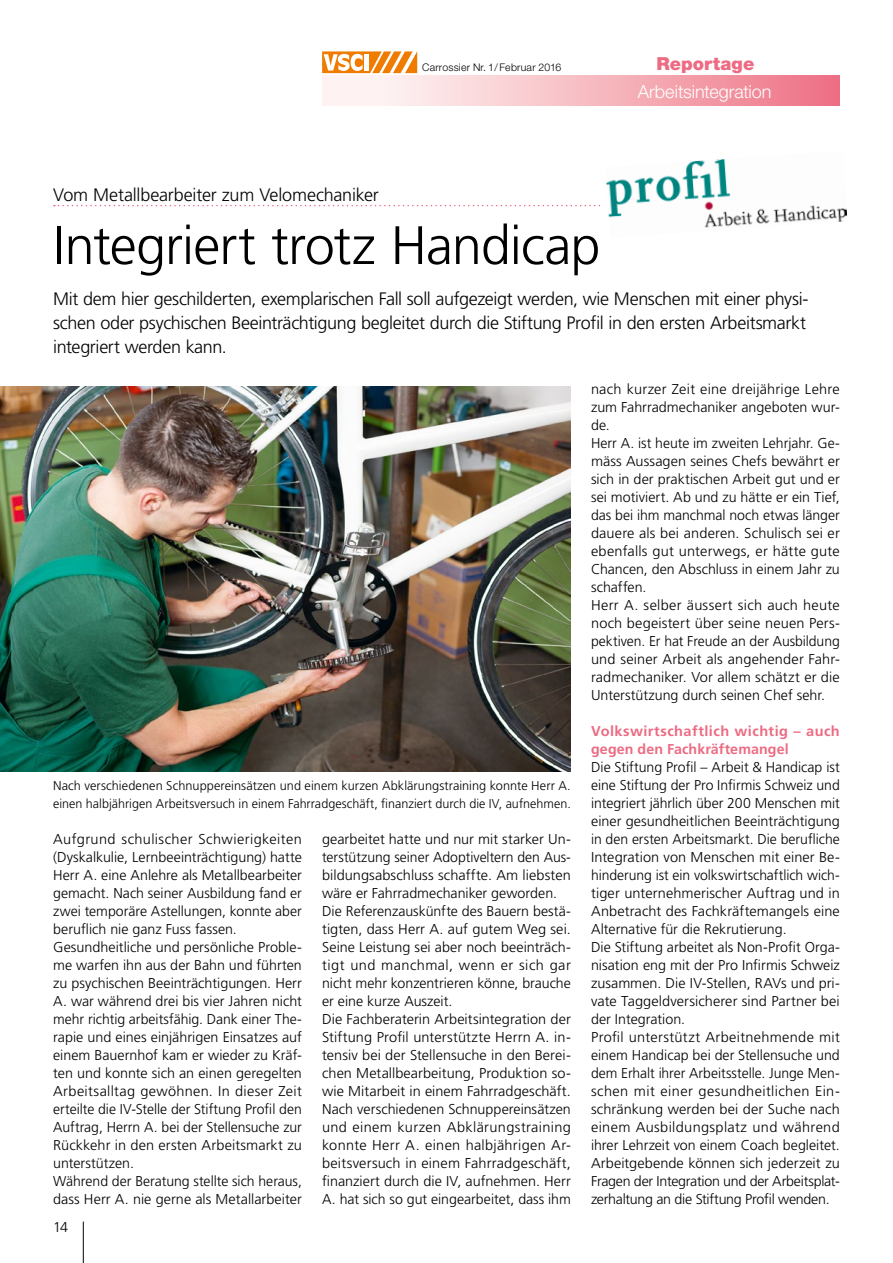
<style>
.page{position:relative;width:893px;height:1263px;background:#fff}
.page>*{position:absolute;margin:0;border:0;box-sizing:border-box;transform-origin:0 0}
.t1{font:300 54px "Frutiger LT";letter-spacing:-.015em;color:#000}
.t2{font:300 18px/24px "Frutiger LT";letter-spacing:-.02em;color:#000}
.t3{font:300 18px "Helvetica Neue LT";color:#fff}
.t4{font:900 18px "Helvetica Neue LT";letter-spacing:.005em;color:#ed6b83}
.t5{font:300 14.25px/18px "Frutiger LT";color:#000}
.t6{font:700 14.25px/18px "Frutiger LT";letter-spacing:.025em;color:#ed6b83}
.t7{font:300 12.75px/18px "Frutiger LT";letter-spacing:.005em;color:#000}
.t8{font:300 10.5px "Helvetica Neue LT";letter-spacing:.02em;color:#000}
</style>
<div class="page">
<hr style="left:83px;top:1221px;width:1px;height:42px;background:#000">
<div style="left:322px;top:76px;width:518px;height:29px;background:linear-gradient(to right,#fff,#ee7486)"></div>
<svg style="left:322px;top:51px;width:95px;height:22px"></svg>
<hr style="left:364px;top:54px;width:4px;height:17px;background:#fff">
<img style="left:0;top:387px;width:571px;height:384px">
<svg style="left:54px;top:204px;width:546px;height:3px"></svg>
<img style="left:606px;top:159px;width:241px;height:69px">
<p class="t8" style="left:422px;top:61px;width:141px">Carrossier Nr. 1/ Februar 2016</p>
<p class="t4" style="left:656px;top:53px;width:100px">Reportage</p>
<p class="t3" style="left:638px;top:80px;width:135px">Arbeitsintegration</p>
<p class="t2" style="left:53px;top:183px;width:327px">Vom Metallbearbeiter zum Velomechaniker</p>
<h1 class="t1" style="left:53px;top:215px;width:549px">Integriert trotz Handicap</h1>
<p class="t2" style="left:53px;top:287px;width:757px">Mit dem hier geschilderten, exemplarischen Fall soll aufgezeigt werden, wie Menschen mit einer physi&shy;schen oder psychischen Beeinträchtigung begleitet durch die Stiftung Profil in den ersten Arbeitsmarkt integriert werden kann.</p>
<p class="t7" style="left:53px;top:776px;width:519px">Nach verschiedenen Schnuppereinsätzen und einem kurzen Abklärungstraining konnte Herr A. einen halbjährigen Arbeitsversuch in einem Fahrradgeschäft, finanziert durch die IV, aufnehmen.</p>
<p class="t5" style="left:53px;top:830px;width:250px">Aufgrund schulischer Schwierigkeiten (Dyskalkulie, Lernbeeinträchtigung) hatte Herr A. eine Anlehre als Metallbearbeiter gemacht. Nach seiner Ausbildung fand er zwei temporäre Astellungen, konnte aber beruflich nie ganz Fuss fassen.<br>Gesundheitliche und persönliche Proble&shy;me warfen ihn aus der Bahn und führten zu psychischen Beeinträchtigungen. Herr A. war während drei bis vier Jahren nicht mehr richtig arbeitsfähig. Dank einer The&shy;rapie und eines einjährigen Einsatzes auf einem Bauernhof kam er wieder zu Kräf&shy;ten und konnte sich an einen geregelten Arbeitsalltag gewöhnen. In dieser Zeit erteilte die IV-Stelle der Stiftung Profil den Auftrag, Herrn A. bei der Stellensuche zur Rückkehr in den ersten Arbeitsmarkt zu unterstützen.<br>Während der Beratung stellte sich heraus, dass Herr A. nie gerne als Metallarbeiter</p>
<p class="t5" style="left:322px;top:830px;width:250px">gearbeitet hatte und nur mit starker Un&shy;terstützung seiner Adoptiveltern den Aus&shy;bildungsabschluss schaffte. Am liebsten wäre er Fahrradmechaniker geworden.<br>Die Referenzauskünfte des Bauern bestä&shy;tigten, dass Herr A. auf gutem Weg sei.<br>Seine Leistung sei aber noch beeinträch&shy;tigt und manchmal, wenn er sich gar nicht mehr konzentrieren könne, brauche er eine kurze Auszeit.<br>Die Fachberaterin Arbeitsintegration der Stiftung Profil unterstützte Herrn A. in&shy;tensiv bei der Stellensuche in den Berei&shy;chen Metallbearbeitung, Produktion so&shy;wie Mitarbeit in einem Fahrradgeschäft.<br>Nach verschiedenen Schnuppereinsätzen und einem kurzen Abklärungstraining konnte Herr A. einen halbjährigen Ar&shy;beitsversuch in einem Fahrradgeschäft, finanziert durch die IV, aufnehmen. Herr A. hat sich so gut eingearbeitet, dass ihm</p>
<p class="t5" style="left:53px;top:1218px;width:17px">14</p>
<p class="t5" style="left:591px;top:380px;width:250px">nach kurzer Zeit eine dreijährige Lehre zum Fahrradmechaniker angeboten wur&shy;de.<br>Herr A. ist heute im zweiten Lehrjahr. Ge&shy;mäss Aussagen seines Chefs bewährt er sich in der praktischen Arbeit gut und er sei motiviert. Ab und zu hätte er ein Tief, das bei ihm manchmal noch etwas länger dauere als bei anderen. Schulisch sei er ebenfalls gut unterwegs, er hätte gute Chancen, den Abschluss in einem Jahr zu schaffen.<br>Herr A. selber äussert sich auch heute noch begeistert über seine neuen Pers&shy;pektiven. Er hat Freude an der Ausbildung und seiner Arbeit als angehender Fahr&shy;radmechaniker. Vor allem schätzt er die Unterstützung durch seinen Chef sehr.</p>
<p class="t6" style="left:591px;top:722px;width:250px">Volkswirtschaftlich wichtig – auch gegen den Fachkräftemangel</p>
<p class="t5" style="left:591px;top:758px;width:250px">Die Stiftung Profil – Arbeit &amp; Handicap ist eine Stiftung der Pro Infirmis Schweiz und integriert jährlich über 200 Menschen mit einer gesundheitlichen Beeinträchtigung in den ersten Arbeitsmarkt. Die berufliche Integration von Menschen mit einer Be&shy;hinderung ist ein volkswirtschaftlich wich&shy;tiger unternehmerischer Auftrag und in Anbetracht des Fachkräftemangels eine Alternative für die Rekrutierung.<br>Die Stiftung arbeitet als Non-Profit Orga&shy;nisation eng mit der Pro Infirmis Schweiz zusammen. Die IV-Stellen, RAVs und pri&shy;vate Taggeldversicherer sind Partner bei der Integration.<br>Profil unterstützt Arbeitnehmende mit einem Handicap bei der Stellensuche und dem Erhalt ihrer Arbeitsstelle. Junge Men&shy;schen mit einer gesundheitlichen Ein&shy;schränkung werden bei der Suche nach einem Ausbildungsplatz und während ihrer Lehrzeit von einem Coach begleitet.<br>Arbeitgebende können sich jederzeit zu Fragen der Integration und der Arbeitsplat&shy;zerhaltung an die Stiftung Profil wenden.</p>
</div>
